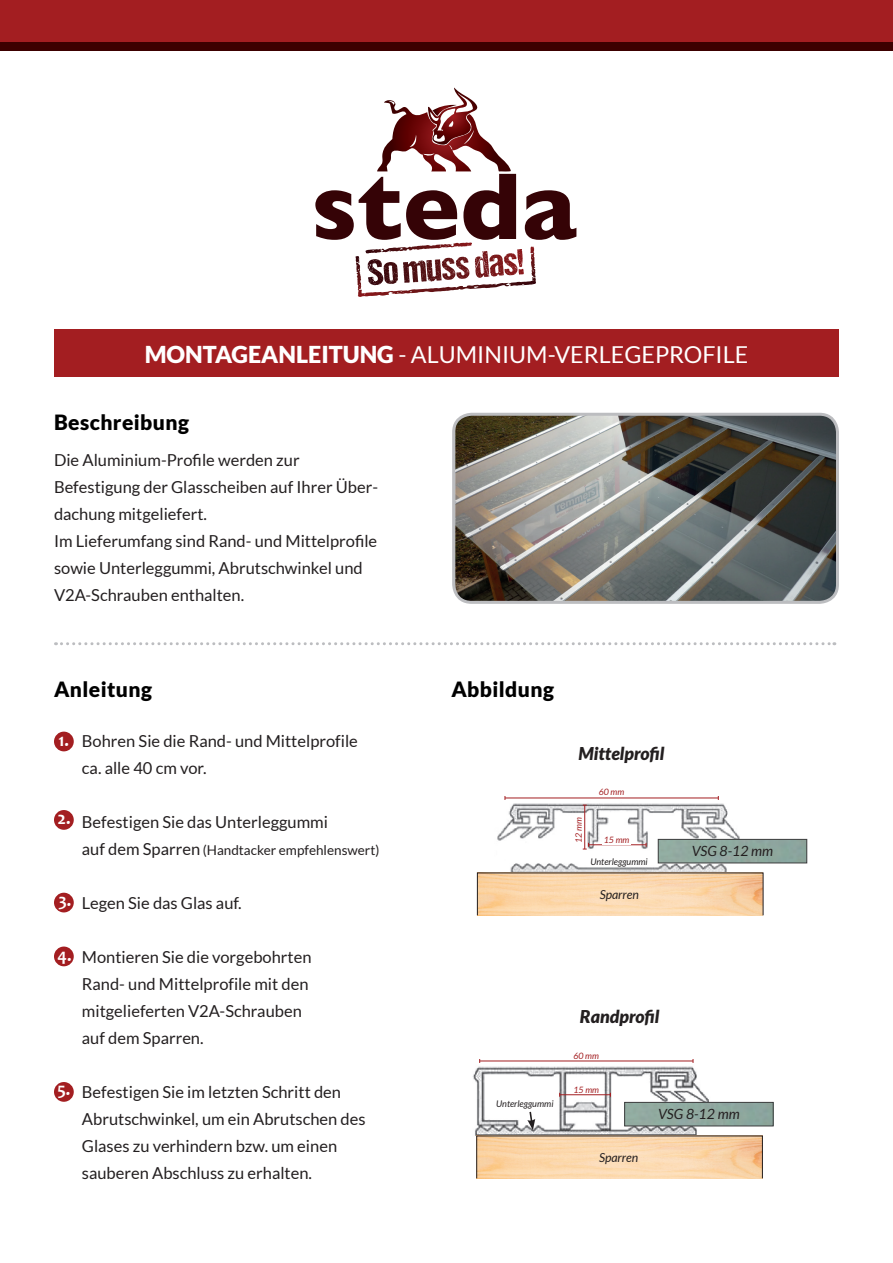
<style>
.page{position:relative;width:893px;height:1263px;background:#fff}
.page>*{position:absolute;margin:0;border:0;box-sizing:border-box;transform-origin:0 0}
.t1{font:23.25px "Lato";color:#fff}
.t2{font:900 21px "Lato";letter-spacing:.02em;color:#000}
.t3{font:700 18px "Candara";color:#fff}
.t4{font:italic 900 17.7px "Lato";color:#231f20}
.t5{font:16.5px/27px "Lato";color:#231f20}
.t6{font:italic 14.1px "Lato";color:#231f20}
.t7{font:13.5px "Lato";color:#231f20}
.t8{font:italic 12.3px "Lato";color:#231f20}
.t9{font:italic 9.15px "Lato";color:#231f20}
.t10{font:italic 8.85px "Lato";color:#a31e21}
.s1{font-weight:900}
.s2{font-size:16.5px}
</style>
<div class="page">
<svg style="left:315px;top:88px;width:261px;height:209px"></svg>
<div style="left:54px;top:329px;width:785px;height:48px;background:#a31e21"></div>
<div style="left:0;top:0;width:893px;height:42px;background:#a31e21"></div>
<div style="left:0;top:42px;width:893px;height:8px;background:#3c0000"></div>
<div style="left:54px;top:732px;width:20px;height:19px;background:#a31e21;border-radius:50%"></div>
<div style="left:54px;top:810px;width:20px;height:20px;background:#a31e21;border-radius:50%"></div>
<svg style="left:55px;top:642px;width:780px;height:3px"></svg>
<div style="left:54px;top:893px;width:20px;height:19px;background:#a31e21;border-radius:50%"></div>
<div style="left:54px;top:946px;width:20px;height:20px;background:#a31e21;border-radius:50%"></div>
<div style="left:54px;top:1082px;width:20px;height:20px;background:#a31e21;border-radius:50%"></div>
<img style="left:456px;top:414px;width:379px;height:186px">
<div style="left:452px;top:413px;width:387px;height:191px;border:3px solid #bcbdc0;border-radius:18px"></div>
<img style="left:497px;top:798px;width:243px;height:74px">
<div style="left:660px;top:841px;width:145px;height:20px;background:#8fa89f"></div>
<div style="left:658px;top:839px;width:149px;height:24px;border:1px solid #3e3e3f"></div>
<hr style="left:588px;top:844px;width:58px;height:1px;background:#a31e21">
<div style="left:603px;top:836px;width:28px;height:8px;background:#fff"></div>
<hr style="left:584px;top:805px;width:1px;height:44px;background:#a31e21">
<svg style="left:583px;top:843px;width:6px;height:6px"></svg>
<div style="left:575px;top:815px;width:9px;height:29px;background:#fff"></div>
<hr style="left:505px;top:797px;width:213px;height:1px;background:#a31e21">
<img style="left:479px;top:874px;width:282px;height:40px">
<img style="left:473px;top:1059px;width:238px;height:77px">
<div style="left:626px;top:1104px;width:146px;height:20px;background:#8fa89f"></div>
<div style="left:624px;top:1102px;width:150px;height:24px;border:1px solid #3e3e3f"></div>
<hr style="left:560px;top:1094px;width:50px;height:1px;background:#a31e21">
<div style="left:572px;top:1085px;width:28px;height:8px;background:#fff"></div>
<hr style="left:480px;top:1060px;width:213px;height:1px;background:#a31e21">
<img style="left:478px;top:1137px;width:283px;height:40px">
<svg style="left:527px;top:1110px;width:8px;height:20px"></svg>
<h1 class="t1" style="left:145px;top:341px;width:605px"><span class="s1">MONTAGEANLEITUNG</span> - ALUMINIUM-VERLEGEPROFILE</h1>
<p class="t2" style="left:54px;top:410px;width:137px">Beschreibung</p>
<p class="t5" style="left:54px;top:447px;width:326px">Die Aluminium-Profile werden zur Befestigung der Glasscheiben auf Ihrer Über&shy;dachung mitgeliefert.<br>Im Lieferumfang sind Rand- und Mittelprofile sowie Unterleggummi, Abrutschwinkel und V2A-Schrauben enthalten.</p>
<p class="t2" style="left:54px;top:677px;width:100px">Anleitung</p>
<p class="t3" style="left:58px;top:729px;width:12px">1.</p>
<p class="t5" style="left:82px;top:727px;width:277px">Bohren Sie die Rand- und Mittelprofile ca. alle 40 cm vor.</p>
<p class="t3" style="left:57px;top:807px;width:15px">2.</p>
<p class="t3" style="left:58px;top:889px;width:15px">3.</p>
<p class="t3" style="left:57px;top:944px;width:16px">4.</p>
<p class="t3" style="left:57px;top:1078px;width:15px">5.</p>
<p class="t5" style="left:82px;top:808px;width:248px">Befestigen Sie das Unterleggummi</p>
<p class="t7" style="left:82px;top:842px;width:299px"><span class="s2">auf dem Sparren</span> (Handtacker empfehlenswert)</p>
<p class="t5" style="left:82px;top:889px;width:161px">Legen Sie das Glas auf.</p>
<p class="t5" style="left:82px;top:943px;width:231px">Montieren Sie die vorgebohrten<br>Rand- und Mittelprofile mit den mitgelieferten V2A-Schrauben auf dem Sparren.</p>
<p class="t5" style="left:82px;top:1078px;width:285px">Befestigen Sie im letzten Schritt den Abrutschwinkel, um ein Abrutschen des Glases zu verhindern bzw. um einen sauberen Abschluss zu erhalten.</p>
<p class="t2" style="left:451px;top:677px;width:104px">Abbildung</p>
<p class="t4" style="left:578px;top:743px;width:88px">Mittelprofil</p>
<p class="t10" style="left:574px;top:842px;width:27px;rotate:-90deg">12 mm</p>
<p class="t10" style="left:599px;top:787px;width:27px">60 mm</p>
<p class="t10" style="left:604px;top:835px;width:27px">15 mm</p>
<p class="t9" style="left:590px;top:856px;width:59px">Unterleggummi</p>
<p class="t8" style="left:600px;top:888px;width:41px">Sparren</p>
<p class="t6" style="left:692px;top:843px;width:83px">VSG 8-12 mm</p>
<p class="t9" style="left:496px;top:1098px;width:59px">Unterleggummi</p>
<p class="t4" style="left:580px;top:1006px;width:81px">Randprofil</p>
<p class="t10" style="left:573px;top:1050px;width:27px">60 mm</p>
<p class="t10" style="left:573px;top:1084px;width:27px">15 mm</p>
<p class="t8" style="left:599px;top:1151px;width:41px">Sparren</p>
<p class="t6" style="left:658px;top:1106px;width:83px">VSG 8-12 mm</p>
</div>
